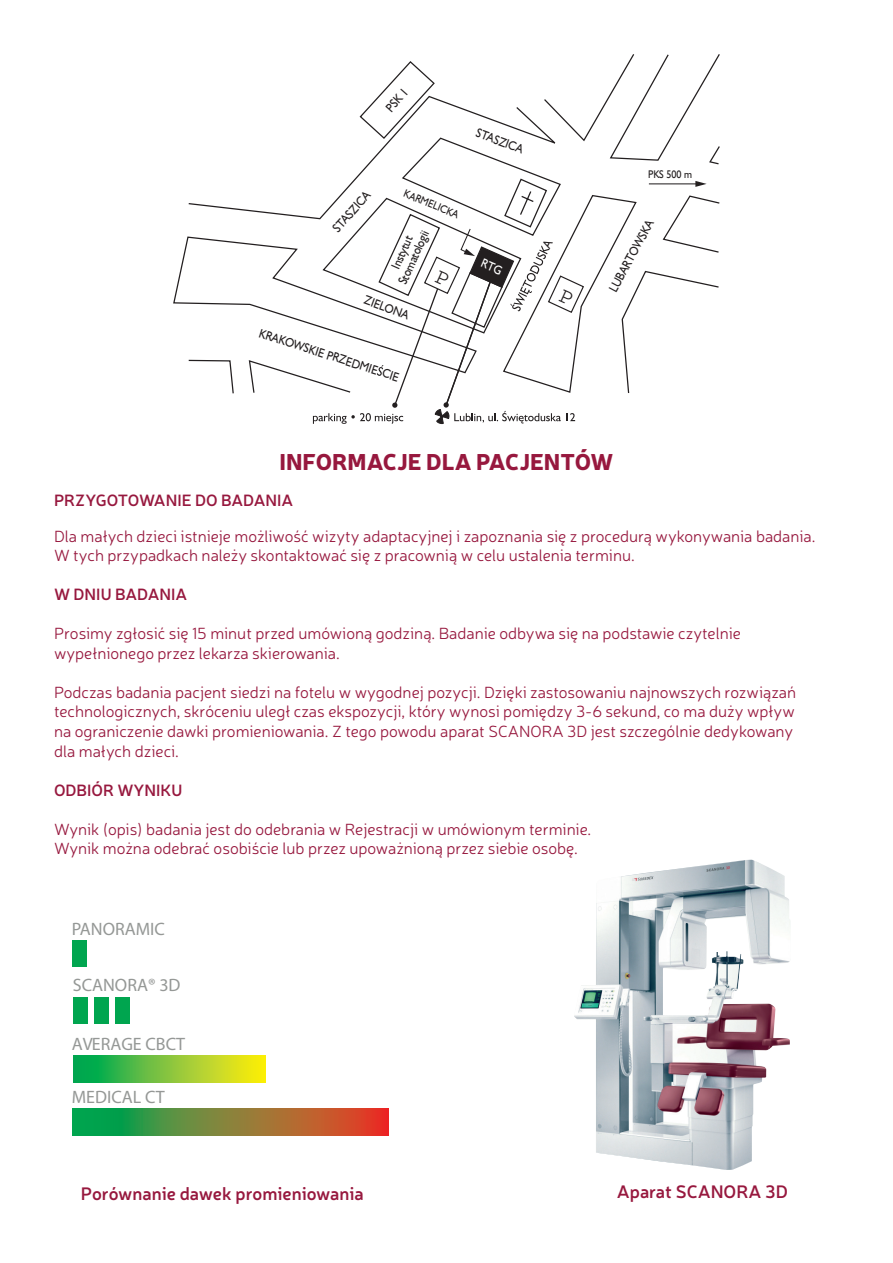
<style>
.page{position:relative;width:893px;height:1263px;background:#fff}
.page>*{position:absolute;margin:0;border:0;box-sizing:border-box;transform-origin:0 0}
.t1{font:900 22.5px "Neris";color:#97183e}
.t2{font:600 18px "Neris";color:#97183e}
.t3{font:18px "Myriad Pro";color:#959896}
.t4{font:300 16.35px/19.5px "Neris";color:#97183e}
.t5{font:600 16.35px "Neris";color:#97183e}
.t6{font:12.75px/12.8px "Humanst 521 EU";color:#231f20;text-align:center;scale:.9 1}
.t7{font:11.1px "Humanst 521 EU";color:#231f20;scale:.9 1}
</style>
<div class="page">
<svg style="left:173px;top:54px;width:547px;height:340px"></svg>
<svg style="left:359px;top:60px;width:77px;height:80px"></svg>
<hr style="left:649px;top:183px;width:48px;height:1px;background:#231f20">
<svg style="left:695px;top:181px;width:12px;height:6px"></svg>
<svg style="left:73px;top:1109px;width:315px;height:27px;background:#7b7a3a"></svg>
<svg style="left:73px;top:1055px;width:193px;height:27px;background:#80c737"></svg>
<div style="left:72px;top:940px;width:15px;height:27px;background:#00a54f"></div>
<div style="left:73px;top:997px;width:14px;height:27px;background:#00a54f"></div>
<div style="left:94px;top:997px;width:14px;height:27px;background:#00a54f"></div>
<div style="left:115px;top:997px;width:15px;height:27px;background:#00a54f"></div>
<img style="left:574px;top:860px;width:216px;height:310px">
<svg style="left:313px;top:178px;width:272px;height:246px"></svg>
<p class="t6" style="left:383px;top:106px;width:32px;rotate:-49deg">PSK 1</p>
<p class="t6" style="left:330px;top:225px;width:56px;rotate:-48deg">STASZICA</p>
<p class="t7" style="left:407px;top:186px;width:66px;rotate:23deg">KARMELICKA</p>
<p class="t6" style="left:384px;top:276px;width:65px;rotate:-66deg">Instytut<br>Stomatologii</p>
<p class="t6" style="left:367px;top:293px;width:54px;rotate:20deg">ZIELONA</p>
<p class="t6" style="left:261px;top:326px;width:164px;rotate:18deg">KRAKOWSKIE PRZEDMIE CIE</p>
<p class="t6" style="left:479px;top:127px;width:56px;rotate:20deg">STASZICA</p>
<p class="t7" style="left:648px;top:167px;width:50px">PKS 500 m</p>
<p class="t6" style="left:607px;top:288px;width:91px;rotate:-62deg">LUBARTOWSKA</p>
<h1 class="t1" style="left:279px;top:445px;width:335px">INFORMACJE DLA PACJENTÓW</h1>
<p class="t5" style="left:54px;top:489px;width:241px">PRZYGOTOWANIE DO BADANIA</p>
<p class="t4" style="left:54px;top:526px;width:763px">Dla małych dzieci istnieje możliwość wizyty adaptacyjnej i zapoznania się z procedurą wykonywania badania.<br>W tych przypadkach należy skontaktować się z pracownią w celu ustalenia terminu.</p>
<p class="t5" style="left:54px;top:583px;width:135px">W DNIU BADANIA</p>
<p class="t4" style="left:54px;top:623px;width:689px">Prosimy zgłosić się 15 minut przed umówioną godziną. Badanie odbywa się na podstawie czytelnie wypełnionego przez lekarza skierowania.</p>
<p class="t4" style="left:54px;top:682px;width:743px">Podczas badania pacjent siedzi na fotelu w wygodnej pozycji. Dzięki zastosowaniu najnowszych rozwiązań technologicznych, skróceniu uległ czas ekspozycji, który wynosi pomiędzy 3-6 sekund, co ma duży wpływ na ograniczenie dawki promieniowania. Z tego powodu aparat SCANORA 3D jest szczególnie dedykowany dla małych dzieci.</p>
<p class="t5" style="left:54px;top:779px;width:130px">ODBIÓR WYNIKU</p>
<p class="t4" style="left:54px;top:819px;width:539px">Wynik (opis) badania jest do odebrania w Rejestracji w umówionym terminie.<br>Wynik można odebrać osobiście lub przez upoważnioną przez siebie osobę.</p>
<p class="t3" style="left:72px;top:918px;width:95px">PANORAMIC</p>
<p class="t3" style="left:73px;top:974px;width:109px">SCANORA® 3D</p>
<p class="t3" style="left:72px;top:1033px;width:115px">AVERAGE CBCT</p>
<p class="t3" style="left:72px;top:1086px;width:94px">MEDICAL CT</p>
<p class="t2" style="left:81px;top:1181px;width:284px">Porównanie dawek promieniowania</p>
<p class="t2" style="left:617px;top:1179px;width:172px">Aparat SCANORA 3D</p>
</div>
